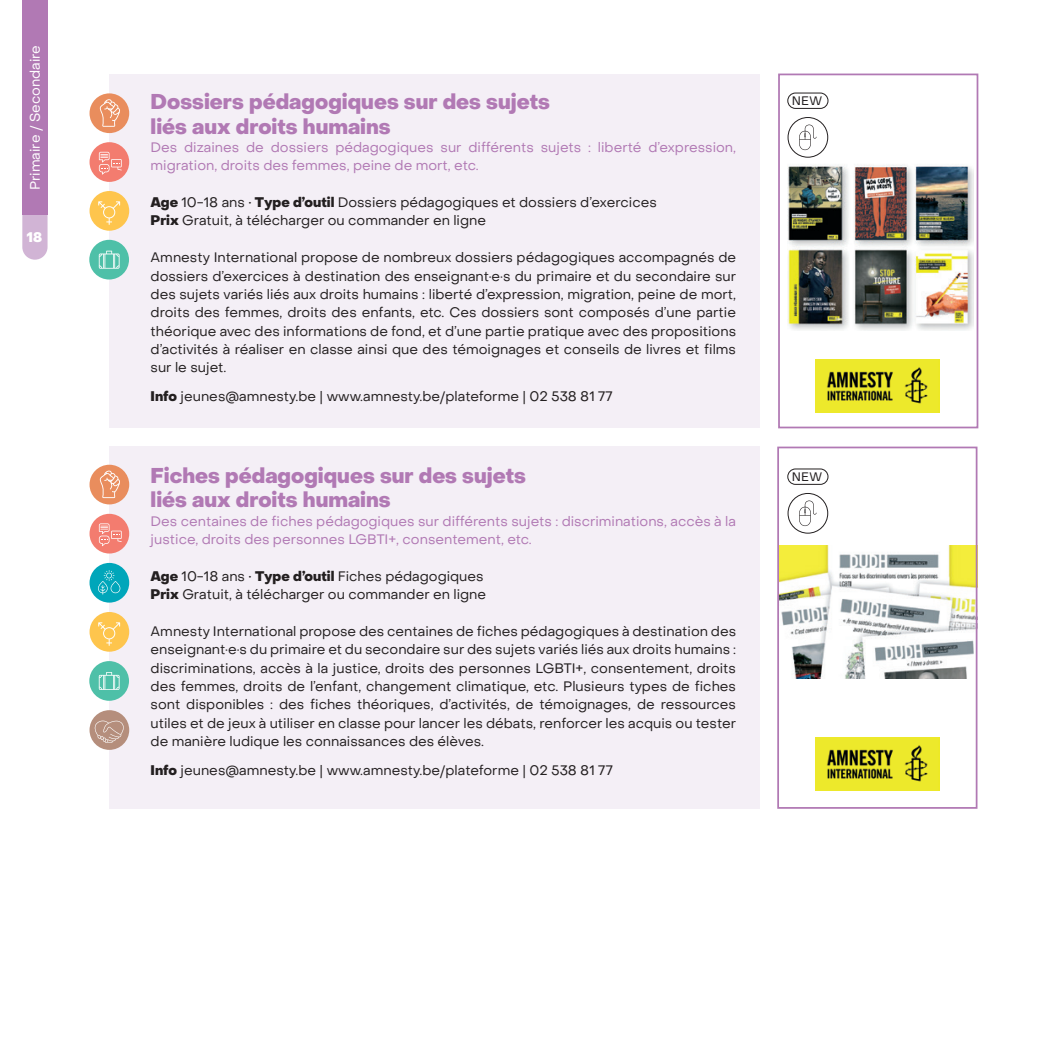
<style>
.page{position:relative;width:1042px;height:1042px;background:#fff}
.page>*{position:absolute;margin:0;border:0;box-sizing:border-box;transform-origin:0 0}
.t1{font:800 21px/24.5px "Object Sans";color:#b179b4}
.t2{font:13.65px/18.4px "Object Sans";color:#231f20}
.t3{font:13.65px/18.4px "Object Sans";color:#b179b4}
.t4{font:13.65px "Object Sans";color:#fff}
.t5{font:800 13.65px "Object Sans";color:#fff}
.t6{font:12.25px "Object Sans";color:#231f20}
.s1{font-weight:800}
</style>
<div class="page">
<svg style="left:22px;top:215px;width:26px;height:45px"></svg>
<div style="left:22px;top:0;width:26px;height:215px;background:#b179b4"></div>
<div style="left:109px;top:74px;width:650px;height:354px;background:#f4eff6"></div>
<div style="left:109px;top:446px;width:650px;height:363px;background:#f4eff6"></div>
<img style="left:787px;top:157px;width:187px;height:173px">
<img style="left:780px;top:545px;width:194px;height:133px">
<div style="left:90px;top:563px;width:39px;height:39px;background:#00a6ba;border-radius:50%"></div>
<svg style="left:98px;top:570px;width:22px;height:24px"></svg>
<div style="left:90px;top:142px;width:39px;height:40px;background:#f37c6f;border-radius:50%"></div>
<svg style="left:99px;top:152px;width:23px;height:23px"></svg>
<div style="left:90px;top:514px;width:39px;height:39px;background:#f37c6f;border-radius:50%"></div>
<svg style="left:99px;top:523px;width:23px;height:23px"></svg>
<img style="left:815px;top:360px;width:124px;height:52px">
<img style="left:815px;top:738px;width:124px;height:52px">
<div style="left:90px;top:191px;width:39px;height:40px;background:#fec54d;border-radius:50%"></div>
<svg style="left:98px;top:201px;width:22px;height:24px"></svg>
<div style="left:90px;top:612px;width:39px;height:40px;background:#fec54d;border-radius:50%"></div>
<svg style="left:98px;top:622px;width:22px;height:24px"></svg>
<div style="left:788px;top:117px;width:40px;height:40px;border:1px solid #231f20;border-radius:50%"></div>
<svg style="left:799px;top:125px;width:17px;height:25px"></svg>
<div style="left:788px;top:493px;width:40px;height:40px;border:1px solid #231f20;border-radius:50%"></div>
<svg style="left:799px;top:500px;width:17px;height:26px"></svg>
<div style="left:787px;top:93px;width:41px;height:16px;border:1px solid #231f20;border-radius:8px"></div>
<div style="left:787px;top:469px;width:41px;height:15px;border:1px solid #231f20;border-radius:8px"></div>
<div style="left:90px;top:710px;width:39px;height:40px;background:#b58e7c;border-radius:50%"></div>
<svg style="left:95px;top:720px;width:29px;height:23px"></svg>
<div style="left:90px;top:93px;width:39px;height:40px;background:#e98d5d;border-radius:50%"></div>
<svg style="left:100px;top:99px;width:20px;height:28px"></svg>
<div style="left:90px;top:465px;width:39px;height:39px;background:#e98d5d;border-radius:50%"></div>
<svg style="left:100px;top:470px;width:20px;height:28px"></svg>
<div style="left:89px;top:240px;width:40px;height:39px;background:#4ec0a8;border-radius:50%"></div>
<svg style="left:99px;top:251px;width:20px;height:18px"></svg>
<div style="left:89px;top:661px;width:40px;height:40px;background:#4ec0a8;border-radius:50%"></div>
<svg style="left:99px;top:672px;width:20px;height:18px"></svg>
<div style="left:777px;top:446px;width:200px;height:363px;border:2px solid #b179b4"></div>
<div style="left:778px;top:74px;width:200px;height:354px;border:2px solid #b179b4"></div>
<p class="t4" style="left:27px;top:190px;width:147px;rotate:-90deg">Primaire / Secondaire</p>
<p class="t5" style="left:27px;top:229px;width:17px">18</p>
<h1 class="t1" style="left:151px;top:90px;width:401px">Dossiers pédagogiques sur des sujets liés aux droits humains</h1>
<p class="t3" style="left:151px;top:138px;width:587px">Des dizaines de dossiers pédagogiques sur différents sujets : liberté d’expression, migration, droits des femmes, peine de mort, etc.</p>
<p class="t2" style="left:151px;top:193px;width:508px"><span class="s1">Age</span> 10-18 ans • <span class="s1">Type d’outil</span> Dossiers pédagogiques et dossiers d’exercices<br><span class="s1">Prix</span> Gratuit, à télécharger ou commander en ligne</p>
<p class="t2" style="left:151px;top:248px;width:587px;text-align:justify">Amnesty International propose de nombreux dossiers pédagogiques accompagnés de dossiers d’exercices à destination des enseignant·e·s du primaire et du secondaire sur des sujets variés liés aux droits humains : liberté d’expression, migration, peine de mort, droits des femmes, droits des enfants, etc. Ces dossiers sont composés d’une partie théorique avec des informations de fond, et d’une partie pratique avec des propositions d’activités à réaliser en classe ainsi que des témoignages et conseils de livres et films sur le sujet.</p>
<p class="t2" style="left:151px;top:387px;width:464px"><span class="s1">Info</span> jeunes@amnesty.be | www.amnesty.be/plateforme | 02 538 81 77</p>
<h1 class="t1" style="left:151px;top:463px;width:377px">Fiches pédagogiques sur des sujets liés aux droits humains</h1>
<p class="t3" style="left:151px;top:511px;width:587px">Des centaines de fiches pédagogiques sur différents sujets : discriminations, accès à la justice, droits des personnes LGBTI+, consentement, etc.</p>
<p class="t2" style="left:151px;top:567px;width:337px"><span class="s1">Age</span> 10-18 ans • <span class="s1">Type d’outil</span> Fiches pédagogiques<br><span class="s1">Prix</span> Gratuit, à télécharger ou commander en ligne</p>
<p class="t2" style="left:151px;top:622px;width:587px;text-align:justify">Amnesty International propose des centaines de fiches pédagogiques à destination des enseignant·e·s du primaire et du secondaire sur des sujets variés liés aux droits humains : discriminations, accès à la justice, droits des personnes LGBTI+, consentement, droits des femmes, droits de l’enfant, changement climatique, etc. Plusieurs types de fiches sont disponibles : des fiches théoriques, d’activités, de témoignages, de ressources utiles et de jeux à utiliser en classe pour lancer les débats, renforcer les acquis ou tester de manière ludique les connaissances des élèves.</p>
<p class="t2" style="left:151px;top:761px;width:464px"><span class="s1">Info</span> jeunes@amnesty.be | www.amnesty.be/plateforme | 02 538 81 77</p>
<p class="t6" style="left:792px;top:93px;width:32px">NEW</p>
<p class="t6" style="left:792px;top:469px;width:32px">NEW</p>
</div>
